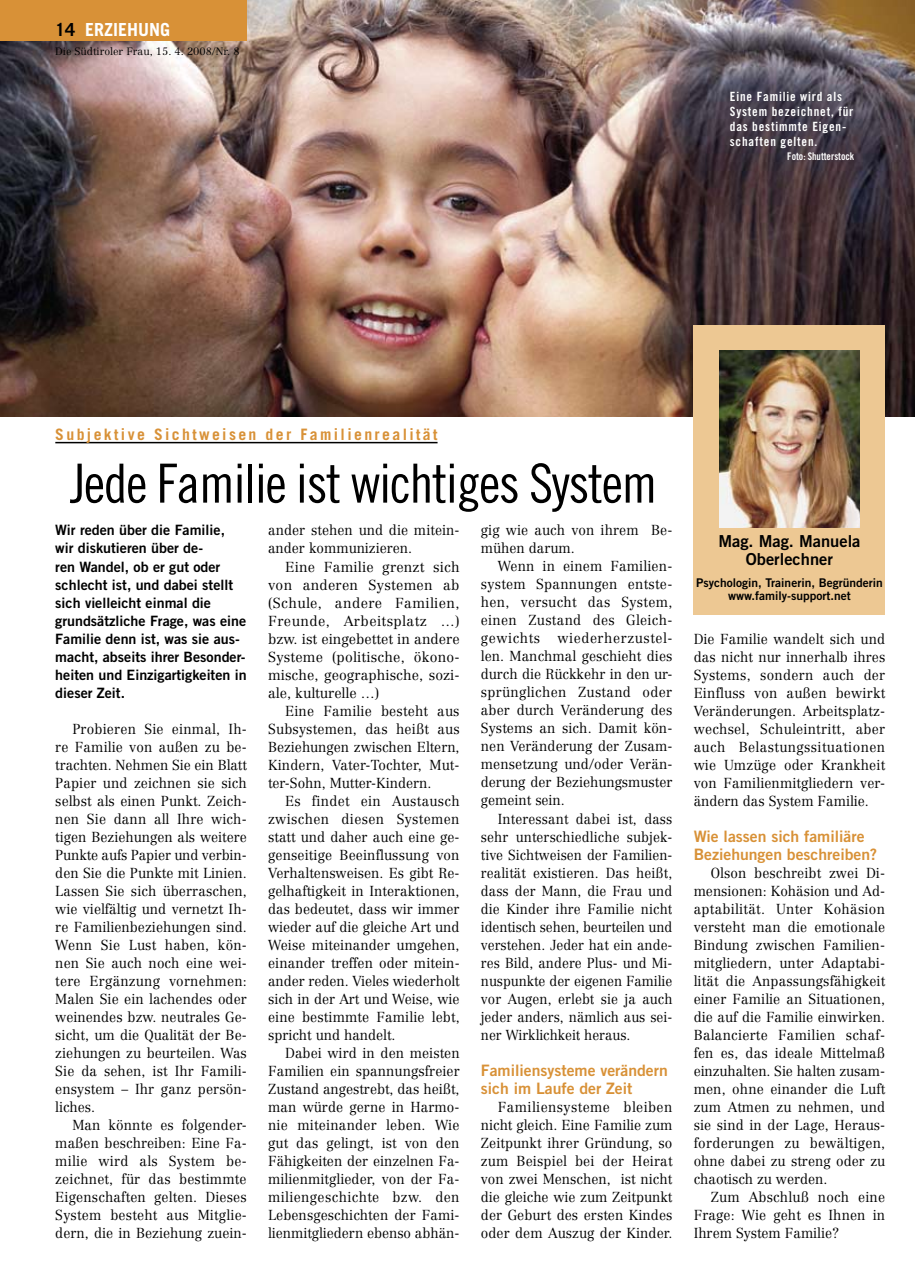
<style>
.page{position:relative;width:915px;height:1276px;background:#fff}
.page>*{position:absolute;margin:0;border:0;box-sizing:border-box;transform-origin:0 0}
.t1{font:54px "Trade Gothic Cond Eighteen";letter-spacing:-.025em;color:#000}
.t2{font:700 18px "Trade Gothic";color:#fff}
.t3{font:700 18px "Trade Gothic";color:#000}
.t4{font:16.5px/18px "Trade Gothic Bold Two";color:#000;text-align:center}
.t5{font:15.75px/18px "Trade Gothic Bold Two";color:#d89137}
.t6{font:700 15.75px "Trade Gothic";letter-spacing:.15em;color:#d89137}
.t7{font:300 14.25px/18px "Centennial";letter-spacing:.005em;color:#000;text-align:justify;scale:.95 1}
.t8{font:300 14.25px/18px "Centennial";letter-spacing:.005em;color:#000;text-align:justify;scale:.93 1}
.t9{font:14.25px/18px "Trade Gothic Bold Two";color:#000}
.t10{font:300 14.25px/18px "Centennial";letter-spacing:.005em;color:#000;text-align:justify}
.t11{font:12.75px/15px "Trade Gothic Bold Cond Twenty";letter-spacing:.065em;color:#fff}
.t12{font:12px/13.5px "Trade Gothic Bold Two";color:#000;text-align:center}
.t13{font:300 10.5px "Centennial";color:#000}
.t14{font:10.5px "Trade Gothic Bold Cond Twenty";color:#fff;scale:.95 1}
</style>
<div class="page">
<img style="left:0;top:0;width:914px;height:416px">
<div style="left:0;top:0;width:247px;height:41px;background:#d89137"></div>
<hr style="left:55px;top:442px;width:382px;height:1px;background:#000">
<div style="left:693px;top:325px;width:191px;height:289px;background:#edc893"></div>
<img style="left:719px;top:351px;width:140px;height:176px">
<p class="t2" style="left:85px;top:18px;width:87px">Erziehung</p>
<p class="t13" style="left:55px;top:45px;width:186px">Die Südtiroler Frau, 15. 4. 2008/Nr. 8</p>
<p class="t3" style="left:55px;top:18px;width:22px">14</p>
<p class="t11" style="left:729px;top:89px;width:125px">Eine Familie wird als<br>System bezeichnet, für das bestimmte Eigen&shy;schaften gelten.</p>
<p class="t14" style="left:787px;top:150px;width:72px">Foto: Shutterstock</p>
<p class="t6" style="left:55px;top:424px;width:383px">Subjektive Sichtweisen der Familienrealität</p>
<h1 class="t1" style="left:70px;top:451px;width:588px">Jede Familie ist wichtiges System</h1>
<p class="t9" style="left:55px;top:521px;width:193px">Wir reden über die Familie, wir diskutieren über de-<br>ren Wandel, ob er gut oder schlecht ist, und dabei stellt sich vielleicht einmal die grundsätzliche Frage, was eine<br>Familie denn ist, was sie aus&shy;macht, abseits ihrer Besonder&shy;heiten und Einzigartigkeiten in dieser Zeit.</p>
<p class="t7" style="left:55px;top:719px;width:203px;text-indent:17px">Probieren Sie einmal, Ih&shy;re Familie von außen zu be&shy;trachten. Nehmen Sie ein Blatt Papier und zeichnen sie sich selbst als einen Punkt. Zeich&shy;nen Sie dann all Ihre wich&shy;tigen Beziehungen als weitere Punkte aufs Papier und verbin&shy;den Sie die Punkte mit Linien.<br>Lassen Sie sich überraschen, wie vielfältig und vernetzt Ih&shy;re Familienbeziehungen sind.<br>Wenn Sie Lust haben, kön&shy;nen Sie auch noch eine wei&shy;tere Ergänzung vornehmen:<br>Malen Sie ein lachendes oder weinendes bzw. neutrales Ge&shy;sicht, um die Qualität der Be&shy;ziehungen zu beurteilen. Was Sie da sehen, ist Ihr Famili&shy;ensystem – Ihr ganz persön&shy;liches.</p>
<p class="t7" style="left:55px;top:1115px;width:203px;text-indent:17px">Man könnte es folgender&shy;maßen beschreiben: Eine Fa&shy;milie wird als System be&shy;zeichnet, für das bestimmte Eigenschaften gelten. Dieses System besteht aus Mitglie&shy;dern, die in Beziehung zuein-</p>
<p class="t7" style="left:480px;top:521px;width:203px">gig wie auch von ihrem Be&shy;mühen darum.</p>
<p class="t7" style="left:480px;top:557px;width:203px;text-indent:17px">Wenn in einem Familien&shy;system Spannungen entste&shy;hen, versucht das System, einen Zustand des Gleich&shy;gewichts wiederherzustel&shy;len. Manchmal geschieht dies durch die Rückkehr in den ur&shy;sprünglichen Zustand oder aber durch Veränderung des Systems an sich. Damit kön&shy;nen Veränderung der Zusam&shy;mensetzung und/oder Verän&shy;derung der Beziehungsmuster gemeint sein.</p>
<p class="t8" style="left:480px;top:809px;width:207px;text-indent:17px">Interessant dabei ist, dass sehr unterschiedliche subjek&shy;tive Sichtweisen der Familien&shy;realität existieren. Das heißt, dass der Mann, die Frau und die Kinder ihre Familie nicht identisch sehen, beurteilen und verstehen. Jeder hat ein ande&shy;res Bild, andere Plus- und Mi&shy;nuspunkte der eigenen Familie vor Augen, erlebt sie ja auch jeder anders, nämlich aus sei&shy;ner Wirklichkeit heraus.</p>
<p class="t5" style="left:480px;top:1060px;width:188px">Familiensysteme verändern sich im Laufe der Zeit</p>
<p class="t7" style="left:480px;top:1097px;width:203px;text-indent:17px">Familiensysteme bleiben nicht gleich. Eine Familie zum Zeitpunkt ihrer Gründung, so zum Beispiel bei der Heirat von zwei Menschen, ist nicht die gleiche wie zum Zeitpunkt der Geburt des ersten Kindes oder dem Auszug der Kinder.</p>
<p class="t7" style="left:268px;top:521px;width:203px">ander stehen und die mitein&shy;ander kommunizieren.</p>
<p class="t10" style="left:268px;top:557px;width:193px;text-indent:17px">Eine Familie grenzt sich von anderen Systemen ab (Schule, andere Familien, Freunde, Arbeitsplatz …) bzw. ist eingebettet in andere Systeme (politische, ökono&shy;mische, geographische, sozi&shy;ale, kulturelle …)</p>
<p class="t7" style="left:268px;top:701px;width:203px;text-indent:17px">Eine Familie besteht aus Subsystemen, das heißt aus Beziehungen zwischen Eltern, Kindern, Vater-Tochter, Mut&shy;ter-Sohn, Mutter-Kindern.</p>
<p class="t7" style="left:268px;top:791px;width:203px;text-indent:17px">Es findet ein Austausch zwischen diesen Systemen statt und daher auch eine ge&shy;genseitige Beeinflussung von Verhaltensweisen. Es gibt Re&shy;gelhaftigkeit in Interaktionen, das bedeutet, dass wir immer wieder auf die gleiche Art und Weise miteinander umgehen, einander treffen oder mitein&shy;ander reden. Vieles wiederholt sich in der Art und Weise, wie eine bestimmte Familie lebt, spricht und handelt.</p>
<p class="t7" style="left:268px;top:1043px;width:203px;text-indent:17px">Dabei wird in den meisten Familien ein spannungsfreier Zustand angestrebt, das heißt, man würde gerne in Harmo&shy;nie miteinander leben. Wie gut das gelingt, ist von den Fähigkeiten der einzelnen Fa&shy;milienmitglieder, von der Fa&shy;miliengeschichte bzw. den Lebensgeschichten der Fami&shy;lienmitgliedern ebenso abhän-</p>
<p class="t4" style="left:718px;top:532px;width:144px">Mag. Mag. Manuela<br>Oberlechner</p>
<p class="t12" style="left:696px;top:576px;width:188px">Psychologin, Trainerin, Begründerin www.family-support.net</p>
<p class="t7" style="left:693px;top:629px;width:203px">Die Familie wandelt sich und das nicht nur innerhalb ihres Systems, sondern auch der Einfluss von außen bewirkt Veränderungen. Arbeitsplatz&shy;wechsel, Schuleintritt, aber auch Belastungssituationen wie Umzüge oder Krankheit von Familienmitgliedern ver&shy;ändern das System Familie.</p>
<p class="t5" style="left:693px;top:826px;width:185px">Wie lassen sich familiäre<br>Beziehungen beschreiben?</p>
<p class="t7" style="left:693px;top:863px;width:203px;text-indent:17px">Olson beschreibt zwei Di&shy;mensionen: Kohäsion und Ad&shy;aptabilität. Unter Kohäsion versteht man die emotionale Bindung zwischen Familien&shy;mitgliedern, unter Adaptabi&shy;lität die Anpassungsfähigkeit einer Familie an Situationen, die auf die Familie einwirken.<br>Balancierte Familien schaf&shy;fen es, das ideale Mittelmaß einzuhalten. Sie halten zusam&shy;men, ohne einander die Luft zum Atmen zu nehmen, und sie sind in der Lage, Heraus&shy;forderungen zu bewältigen, ohne dabei zu streng oder zu chaotisch zu werden.</p>
<p class="t7" style="left:693px;top:1187px;width:203px;text-indent:17px">Zum Abschluß noch eine Frage: Wie geht es Ihnen in Ihrem System Familie?</p>
</div>
